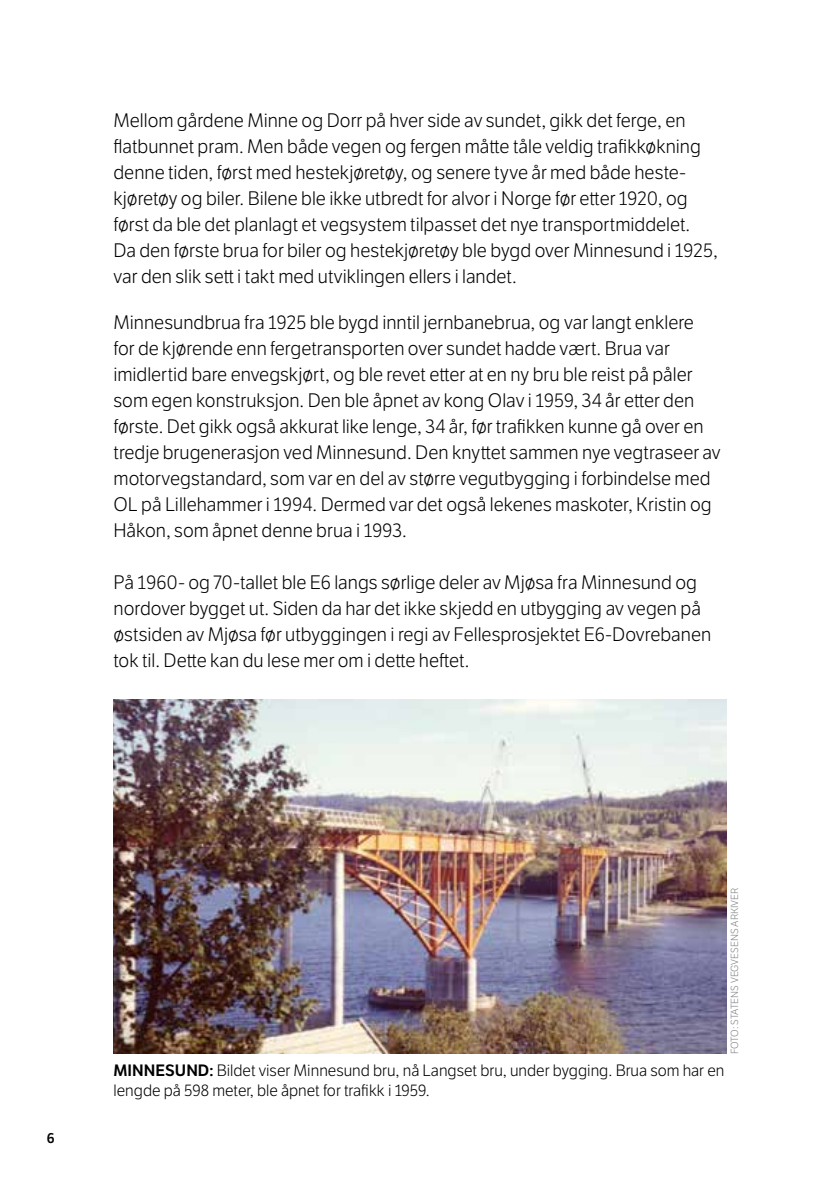
<style>
.page{position:relative;width:840px;height:1191px;background:#fff}
.page>*{position:absolute;margin:0;border:0;box-sizing:border-box;transform-origin:0 0}
.t1{font:300 19px/26px "LFT Etica";color:#000}
.t2{font:300 16px/19.2px "LFT Etica";color:#000}
.t3{font:600 14px "LFT Etica";color:#000}
.t4{font:300 10px "LFT Etica";color:#808285}
.s1{font-weight:600}
</style>
<div class="page">
<img style="left:113px;top:699px;width:613px;height:354px">
<p class="t1" style="left:113px;top:108px;width:605px">Mellom gårdene Minne og Dorr på hver side av sundet, gikk det ferge, en flatbunnet pram. Men både vegen og fergen måtte tåle veldig trafikkøkning denne tiden, først med hestekjøretøy, og senere tyve år med både heste&shy;kjøretøy og biler. Bilene ble ikke utbredt for alvor i Norge før etter 1920, og først da ble det planlagt et vegsystem tilpasset det nye transportmiddelet.<br>Da den første brua for biler og hestekjøretøy ble bygd over Minnesund i 1925, var den slik sett i takt med utviklingen ellers i landet.</p>
<p class="t1" style="left:113px;top:310px;width:608px">Minnesundbrua fra 1925 ble bygd inntil jernbanebrua, og var langt enklere<br>for de kjørende enn fergetransporten over sundet hadde vært. Brua var imidlertid bare envegskjørt, og ble revet etter at en ny bru ble reist på påler som egen konstruksjon. Den ble åpnet av kong Olav i 1959, 34 år etter den første. Det gikk også akkurat like lenge, 34 år, før trafikken kunne gå over en tredje brugenerasjon ved Minnesund. Den knyttet sammen nye vegtraseer av motorvegstandard, som var en del av større vegutbygging i forbindelse med OL på Lillehammer i 1994. Dermed var det også lekenes maskoter, Kristin og Håkon, som åpnet denne brua i 1993.</p>
<p class="t1" style="left:113px;top:570px;width:599px">På 1960- og 70-tallet ble E6 langs sørlige deler av Mjøsa fra Minnesund og nordover bygget ut. Siden da har det ikke skjedd en utbygging av vegen på østsiden av Mjøsa før utbyggingen i regi av Fellesprosjektet E6-Dovrebanen tok til. Dette kan du lese mer om i dette heftet.</p>
<p class="t3" style="left:47px;top:1129px;width:9px">6</p>
<p class="t4" style="left:728px;top:1053px;width:166px;rotate:-90deg">Foto: statens vegvesens arkiver</p>
<p class="t2" style="left:113px;top:1061px;width:612px"><span class="s1">MINNESUND:</span> Bildet viser Minnesund bru, nå Langset bru, under bygging. Brua som har en lengde på 598 meter, ble åpnet for trafikk i 1959.</p>
</div>
